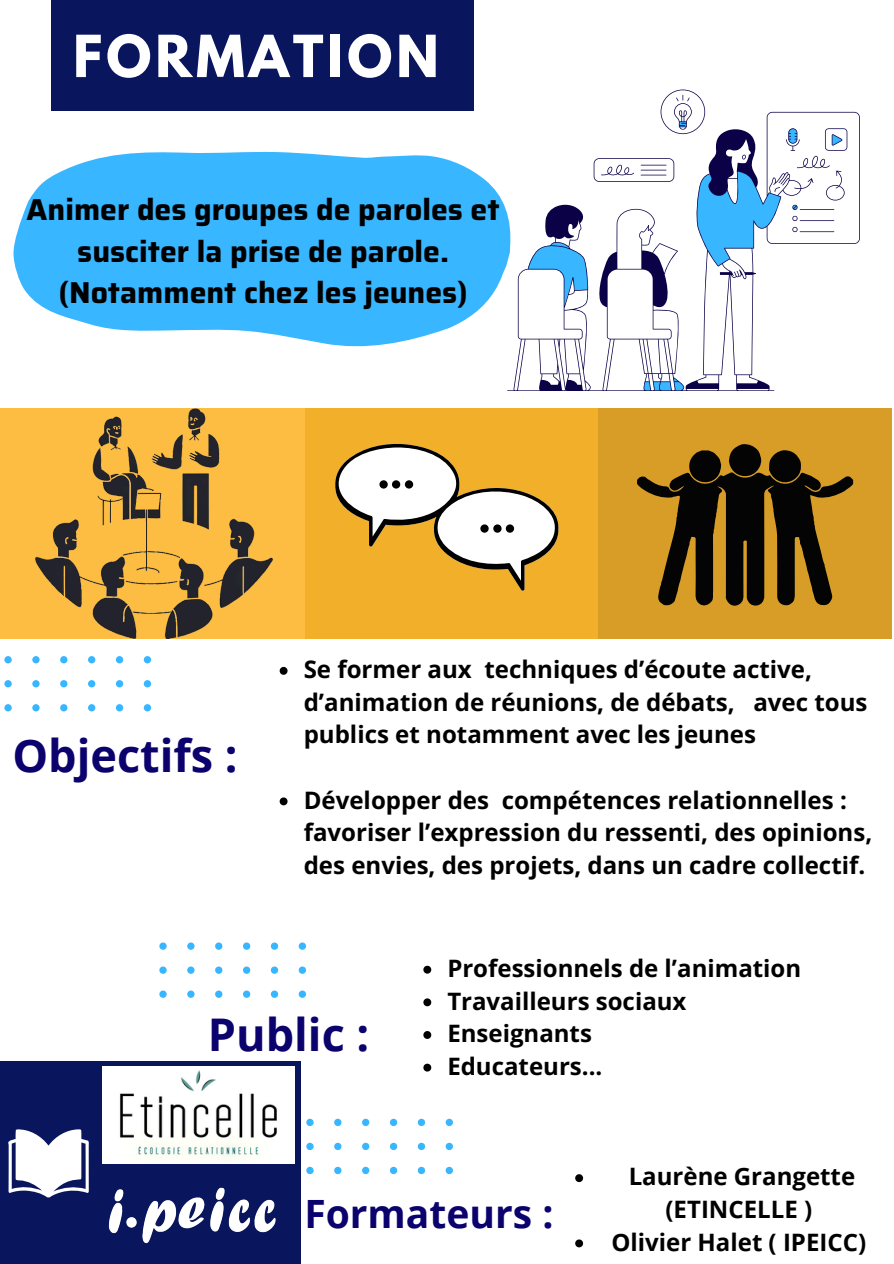
<style>
.page{position:relative;width:894px;height:1264px;background:#fff}
.page>*{position:absolute;margin:0;border:0;box-sizing:border-box;transform-origin:0 0}
.t1{font:700 51.3px "League Spartan";letter-spacing:.075em;color:#fff}
.t2{font:700 45px "Open Sans";color:#0b026d}
.t3{font:700 39px "Open Sans";color:#0b026d}
.t4{font:700 30.3px/41.7px "Saira";color:#000;text-align:center}
.t5{font:700 24px/32.7px "Open Sans";color:#000}
</style>
<div class="page">
<div style="left:598px;top:408px;width:293px;height:230px;background:#d89d27"></div>
<div style="left:304px;top:408px;width:294px;height:230px;background:#f1af2a"></div>
<div style="left:0;top:408px;width:304px;height:230px;background:#fcbd42"></div>
<div style="left:0;top:1060px;width:301px;height:203px;background:#09165e"></div>
<div style="left:52px;top:0;width:422px;height:111px;background:#09165e"></div>
<svg style="left:8px;top:1129px;width:81px;height:68px"></svg>
<svg style="left:144px;top:704px;width:7px;height:7px"></svg>
<svg style="left:116px;top:704px;width:7px;height:7px"></svg>
<svg style="left:88px;top:704px;width:7px;height:7px"></svg>
<svg style="left:60px;top:704px;width:7px;height:7px"></svg>
<svg style="left:32px;top:704px;width:8px;height:7px"></svg>
<svg style="left:4px;top:704px;width:8px;height:7px"></svg>
<svg style="left:144px;top:680px;width:7px;height:7px"></svg>
<svg style="left:116px;top:680px;width:7px;height:7px"></svg>
<svg style="left:88px;top:680px;width:7px;height:7px"></svg>
<svg style="left:60px;top:680px;width:7px;height:7px"></svg>
<svg style="left:32px;top:680px;width:8px;height:7px"></svg>
<svg style="left:4px;top:680px;width:8px;height:7px"></svg>
<svg style="left:144px;top:656px;width:7px;height:7px"></svg>
<svg style="left:116px;top:656px;width:7px;height:7px"></svg>
<svg style="left:88px;top:656px;width:7px;height:7px"></svg>
<svg style="left:60px;top:656px;width:7px;height:7px"></svg>
<svg style="left:32px;top:656px;width:8px;height:7px"></svg>
<svg style="left:4px;top:656px;width:8px;height:7px"></svg>
<svg style="left:298px;top:990px;width:8px;height:7px"></svg>
<svg style="left:271px;top:990px;width:7px;height:7px"></svg>
<svg style="left:243px;top:990px;width:7px;height:7px"></svg>
<svg style="left:215px;top:990px;width:7px;height:7px"></svg>
<svg style="left:187px;top:990px;width:7px;height:7px"></svg>
<svg style="left:159px;top:990px;width:8px;height:7px"></svg>
<svg style="left:298px;top:966px;width:8px;height:7px"></svg>
<svg style="left:271px;top:966px;width:7px;height:7px"></svg>
<svg style="left:243px;top:966px;width:7px;height:7px"></svg>
<svg style="left:215px;top:966px;width:7px;height:7px"></svg>
<svg style="left:187px;top:966px;width:7px;height:7px"></svg>
<svg style="left:159px;top:966px;width:8px;height:7px"></svg>
<svg style="left:298px;top:942px;width:8px;height:7px"></svg>
<svg style="left:271px;top:942px;width:7px;height:7px"></svg>
<svg style="left:243px;top:942px;width:7px;height:7px"></svg>
<svg style="left:215px;top:942px;width:7px;height:7px"></svg>
<svg style="left:187px;top:942px;width:7px;height:7px"></svg>
<svg style="left:159px;top:942px;width:8px;height:7px"></svg>
<svg style="left:507px;top:90px;width:352px;height:301px"></svg>
<svg style="left:637px;top:444px;width:215px;height:162px"></svg>
<svg style="left:335px;top:444px;width:223px;height:146px"></svg>
<div style="left:493px;top:524px;width:8px;height:8px;background:#000;border-radius:50%"></div>
<img style="left:36px;top:408px;width:236px;height:231px">
<img style="left:108px;top:1187px;width:168px;height:57px">
<svg style="left:13px;top:151px;width:499px;height:199px;fill:#38b6ff"></svg>
<svg style="left:445px;top:1166px;width:8px;height:8px"></svg>
<svg style="left:417px;top:1166px;width:8px;height:8px"></svg>
<svg style="left:390px;top:1166px;width:7px;height:8px"></svg>
<svg style="left:362px;top:1166px;width:7px;height:8px"></svg>
<svg style="left:334px;top:1166px;width:7px;height:8px"></svg>
<svg style="left:306px;top:1166px;width:7px;height:8px"></svg>
<svg style="left:445px;top:1142px;width:8px;height:8px"></svg>
<svg style="left:417px;top:1142px;width:8px;height:8px"></svg>
<svg style="left:390px;top:1142px;width:7px;height:8px"></svg>
<svg style="left:362px;top:1142px;width:7px;height:8px"></svg>
<svg style="left:334px;top:1142px;width:7px;height:8px"></svg>
<svg style="left:306px;top:1142px;width:7px;height:8px"></svg>
<svg style="left:445px;top:1118px;width:8px;height:8px"></svg>
<svg style="left:417px;top:1118px;width:8px;height:8px"></svg>
<svg style="left:390px;top:1118px;width:7px;height:8px"></svg>
<svg style="left:362px;top:1118px;width:7px;height:8px"></svg>
<svg style="left:334px;top:1118px;width:7px;height:8px"></svg>
<svg style="left:306px;top:1118px;width:7px;height:8px"></svg>
<img style="left:103px;top:1066px;width:191px;height:97px">
<svg style="left:279px;top:667px;width:8px;height:7px"></svg>
<svg style="left:279px;top:797px;width:8px;height:8px"></svg>
<svg style="left:423px;top:965px;width:8px;height:8px"></svg>
<svg style="left:423px;top:998px;width:8px;height:8px"></svg>
<svg style="left:423px;top:1031px;width:8px;height:7px"></svg>
<svg style="left:423px;top:1063px;width:8px;height:8px"></svg>
<svg style="left:575px;top:1174px;width:8px;height:7px"></svg>
<svg style="left:575px;top:1239px;width:8px;height:8px"></svg>
<p class="t1" style="left:73px;top:31px;width:367px">FORMATION</p>
<h2 class="t4" style="left:27px;top:189px;width:474px">Animer des groupes de paroles et susciter la prise de parole. (Notamment chez les jeunes)</h2>
<h4 class="t2" style="left:12px;top:724px;width:227px">Objectifs :</h4>
<p class="t5" style="left:303px;top:652px;width:565px">Se former aux techniques d’écoute active, d’animation de réunions, de débats, avec tous publics et notamment avec les jeunes</p>
<p class="t5" style="left:303px;top:783px;width:570px">Développer des compétences relationnelles : favoriser l’expression du ressenti, des opinions, des envies, des projets, dans un cadre collectif.</p>
<p class="t2" style="left:208px;top:1002px;width:163px">Public :</p>
<p class="t5" style="left:447px;top:951px;width:355px">Professionnels de l’animation</p>
<p class="t5" style="left:447px;top:984px;width:240px">Travailleurs sociaux</p>
<p class="t5" style="left:447px;top:1016px;width:146px">Enseignants</p>
<p class="t5" style="left:447px;top:1049px;width:156px">Educateurs...</p>
<p class="t3" style="left:304px;top:1185px;width:250px">Formateurs :</p>
<p class="t5" style="left:628px;top:1159px;width:228px;text-align:center">Laurène Grangette (ETINCELLE )</p>
<h2 class="t5" style="left:611px;top:1224px;width:256px">Olivier Halet ( IPEICC)</h2>
</div>
